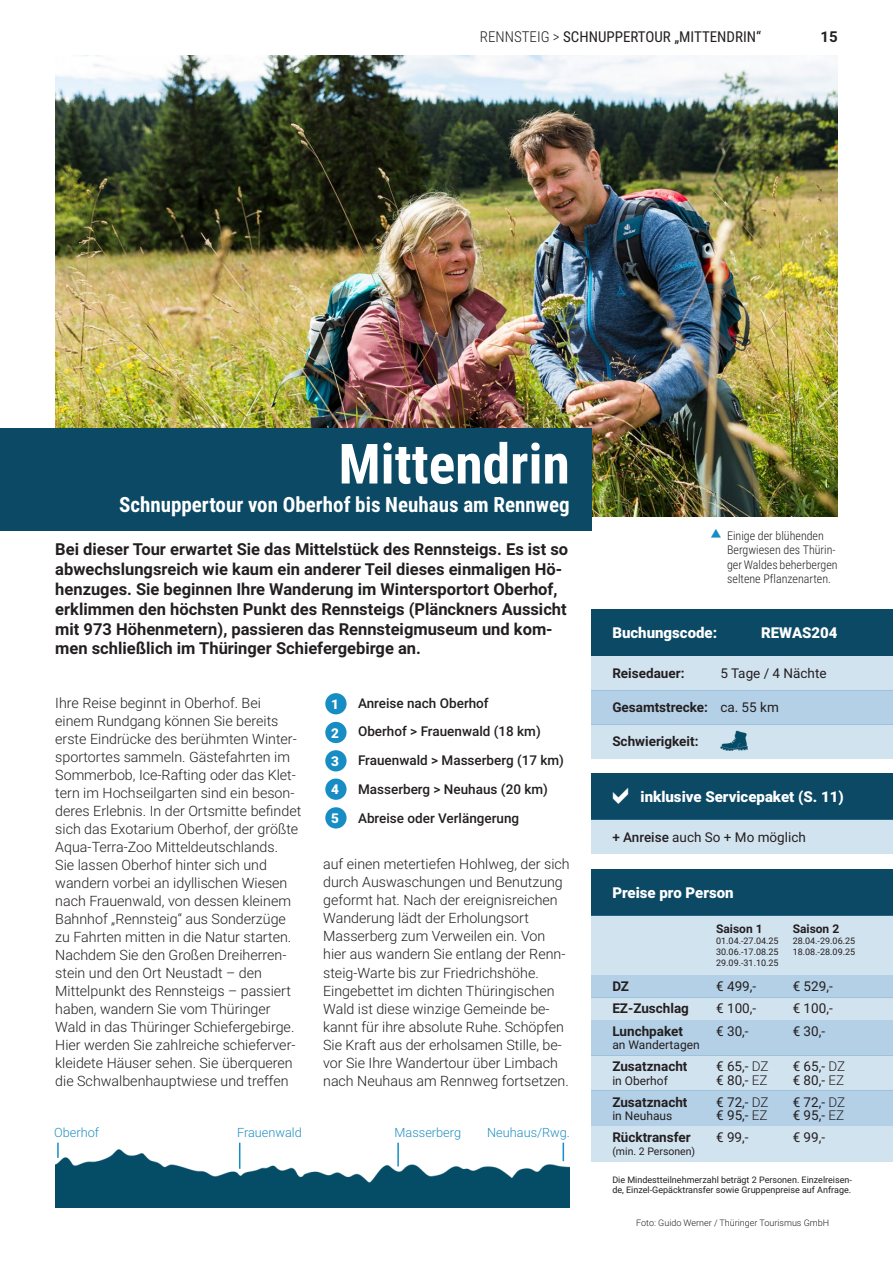
<style>
.page{position:relative;width:893px;height:1263px;background:#fff}
.page>*{position:absolute;margin:0;border:0;box-sizing:border-box;transform-origin:0 0}
.t1{font:700 55.5px "Roboto Condensed";color:#fff}
.t2{font:700 21px "Roboto Condensed";color:#fff}
.t3{font:700 16.5px/19.8px "Roboto";color:#231f20}
.t4{font:900 15px "Roboto";color:#fff}
.t5{font:15px "Roboto Condensed";color:#231f20}
.t6{font:700 15px "Roboto";color:#231f20}
.t7{font:300 14.25px/18px "Roboto";color:#231f20}
.t8{font:13.5px "Roboto";color:#231f20}
.t9{font:500 13.5px "Roboto";color:#231f20}
.t10{font:700 13.5px "Roboto";color:#231f20}
.t11{font:900 13.5px "Roboto";color:#fff}
.t12{font:300 12.75px "Roboto";color:#218fc0}
.t13{font:300 12px/14.4px "Roboto Condensed";color:#231f20}
.t14{font:12px "Roboto";color:#231f20}
.t15{font:700 12px "Roboto";color:#231f20}
.t16{font:10.5px "Roboto";color:#231f20}
.t17{font:9px/10.8px "Roboto";color:#231f20}
.t18{font:300 9px "Roboto";color:#231f20}
.s1{font-weight:300}
.s2{font-weight:400}
.s3{font-weight:500}
</style>
<div class="page">
<img style="left:55px;top:55px;width:783px;height:461px">
<div style="left:591px;top:656px;width:302px;height:34px;background:#d2e3f0"></div>
<div style="left:591px;top:724px;width:302px;height:34px;background:#d2e3f0"></div>
<div style="left:591px;top:690px;width:302px;height:34px;background:#b4d0e6"></div>
<div style="left:591px;top:609px;width:302px;height:47px;background:#0b4965"></div>
<div style="left:591px;top:869px;width:302px;height:47px;background:#0b4965"></div>
<div style="left:0;top:428px;width:591px;height:102px;background:#0b4965"></div>
<div style="left:325px;top:693px;width:22px;height:21px;background:#178dc3;border-radius:50%"></div>
<div style="left:325px;top:778px;width:22px;height:22px;background:#178dc3;border-radius:50%"></div>
<div style="left:325px;top:722px;width:22px;height:21px;background:#178dc3;border-radius:50%"></div>
<div style="left:325px;top:807px;width:22px;height:21px;background:#178dc3;border-radius:50%"></div>
<div style="left:325px;top:750px;width:22px;height:21px;background:#178dc3;border-radius:50%"></div>
<div style="left:591px;top:916px;width:302px;height:59px;background:#d2e3f0"></div>
<div style="left:591px;top:997px;width:302px;height:23px;background:#d2e3f0"></div>
<div style="left:591px;top:1126px;width:302px;height:36px;background:#d2e3f0"></div>
<div style="left:591px;top:1055px;width:302px;height:36px;background:#d2e3f0"></div>
<div style="left:591px;top:975px;width:302px;height:22px;background:#b4d0e6"></div>
<div style="left:591px;top:1020px;width:302px;height:35px;background:#b4d0e6"></div>
<div style="left:591px;top:1091px;width:302px;height:35px;background:#b4d0e6"></div>
<img style="left:721px;top:731px;width:26px;height:20px">
<img style="left:55px;top:1144px;width:515px;height:64px">
<svg style="left:57px;top:1143px;width:2px;height:15px"></svg>
<svg style="left:239px;top:1143px;width:1px;height:26px"></svg>
<hr style="left:397px;top:1143px;width:2px;height:23px;background:#158dc5">
<svg style="left:563px;top:1143px;width:1px;height:18px"></svg>
<div style="left:591px;top:773px;width:302px;height:47px;background:#0b4965"></div>
<div style="left:591px;top:820px;width:302px;height:34px;background:#d2e3f0"></div>
<p class="t5" style="left:480px;top:26px;width:283px"><span class="s1">RENNSTEIG &gt;</span> SCHNUPPERTOUR „MITTENDRIN“</p>
<p class="t6" style="left:820px;top:26px;width:19px">15</p>
<p class="t1" style="left:339px;top:425px;width:233px">Mittendrin</p>
<p class="t2" style="left:119px;top:489px;width:452px">Schnuppertour von Oberhof bis Neuhaus am Rennweg</p>
<p class="t3" style="left:55px;top:539px;width:514px">Bei dieser Tour erwartet Sie das Mittelstück des Rennsteigs. Es ist so abwechslungsreich wie kaum ein anderer Teil dieses einmaligen Hö&shy;henzuges. Sie beginnen Ihre Wanderung im Wintersportort Oberhof, erklimmen den höchsten Punkt des Rennsteigs (Plänckners Aussicht mit 973 Höhenmetern), passieren das Rennsteigmuseum und kom&shy;men schließlich im Thüringer Schiefergebirge an.</p>
<p class="t13" style="left:727px;top:528px;width:112px">Einige der blühenden<br>Bergwiesen des Thürin&shy;ger Waldes beherbergen seltene Pflanzenarten.</p>
<p class="t4" style="left:612px;top:622px;width:106px">Buchungscode:</p>
<p class="t4" style="left:761px;top:622px;width:78px">REWAS204</p>
<p class="t10" style="left:612px;top:664px;width:74px">Reisedauer:</p>
<p class="t8" style="left:720px;top:664px;width:108px">5 Tage / 4 Nächte</p>
<p class="t7" style="left:55px;top:693px;width:248px">Ihre Reise beginnt in Oberhof. Bei einem Rundgang können Sie bereits erste Eindrücke des berühmten Winter&shy;sportortes sammeln. Gästefahrten im Sommerbob, Ice-Rafting oder das Klet&shy;tern im Hochseilgarten sind ein beson&shy;deres Erlebnis. In der Ortsmitte befindet sich das Exotarium Oberhof, der größte Aqua-Terra-Zoo Mitteldeutschlands.</p>
<p class="t7" style="left:55px;top:855px;width:238px">Sie lassen Oberhof hinter sich und wandern vorbei an idyllischen Wiesen nach Frauenwald, von dessen kleinem Bahnhof „Rennsteig“ aus Sonderzüge zu Fahrten mitten in die Natur starten.</p>
<p class="t7" style="left:55px;top:945px;width:242px">Nachdem Sie den Großen Dreiherren&shy;stein und den Ort Neustadt – den Mittelpunkt des Rennsteigs – passiert haben, wandern Sie vom Thüringer Wald in das Thüringer Schiefergebirge.<br>Hier werden Sie zahlreiche schieferver&shy;kleidete Häuser sehen. Sie überqueren die Schwalbenhauptwiese und treffen</p>
<p class="t9" style="left:358px;top:693px;width:132px">Anreise nach Oberhof</p>
<p class="t9" style="left:358px;top:722px;width:184px">Oberhof &gt; Frauenwald (18 km)</p>
<p class="t9" style="left:358px;top:751px;width:208px">Frauenwald &gt; Masserberg (17 km)</p>
<p class="t9" style="left:358px;top:780px;width:191px">Masserberg &gt; Neuhaus (20 km)</p>
<p class="t9" style="left:358px;top:808px;width:163px">Abreise oder Verlängerung</p>
<p class="t11" style="left:331px;top:695px;width:9px">1</p>
<p class="t10" style="left:612px;top:698px;width:168px">Gesamtstrecke: <span class="s2">ca. 55 km</span></p>
<p class="t11" style="left:331px;top:723px;width:9px">2</p>
<p class="t10" style="left:612px;top:732px;width:88px">Schwierigkeit:</p>
<p class="t11" style="left:331px;top:752px;width:9px">3</p>
<p class="t11" style="left:331px;top:780px;width:9px">4</p>
<p class="t4" style="left:641px;top:786px;width:205px">inklusive Servicepaket (S. 11)</p>
<p class="t8" style="left:612px;top:828px;width:195px"><span class="s3">+ Anreise</span> auch So + Mo möglich</p>
<p class="t11" style="left:331px;top:809px;width:9px">5</p>
<p class="t7" style="left:323px;top:855px;width:248px">auf einen metertiefen Hohlweg, der sich durch Auswaschungen und Benutzung geformt hat. Nach der ereignisreichen Wanderung lädt der Erholungsort Masserberg zum Verweilen ein. Von hier aus wandern Sie entlang der Renn&shy;steig-Warte bis zur Friedrichshöhe.<br>Eingebettet im dichten Thüringischen Wald ist diese winzige Gemeinde be&shy;kannt für ihre absolute Ruhe. Schöpfen Sie Kraft aus der erholsamen Stille, be&shy;vor Sie Ihre Wandertour über Limbach nach Neuhaus am Rennweg fortsetzen.</p>
<p class="t4" style="left:612px;top:882px;width:123px">Preise pro Person</p>
<p class="t15" style="left:716px;top:920px;width:48px">Saison 1</p>
<p class="t17" style="left:716px;top:935px;width:64px;text-align:justify">01.04.-27.04.25<br>30.06.-17.08.25<br>29.09.-31.10.25</p>
<p class="t15" style="left:793px;top:920px;width:48px">Saison 2</p>
<p class="t17" style="left:793px;top:935px;width:64px">28.04.-29.06.25<br>18.08.-28.09.25</p>
<p class="t10" style="left:612px;top:977px;width:18px">DZ</p>
<p class="t8" style="left:716px;top:977px;width:42px">€ 499,-</p>
<p class="t8" style="left:793px;top:977px;width:42px">€ 529,-</p>
<p class="t10" style="left:612px;top:999px;width:78px">EZ-Zuschlag</p>
<p class="t8" style="left:716px;top:999px;width:42px">€ 100,-</p>
<p class="t8" style="left:793px;top:999px;width:42px">€ 100,-</p>
<p class="t10" style="left:612px;top:1022px;width:72px">Lunchpaket</p>
<p class="t14" style="left:612px;top:1037px;width:89px">an Wandertagen</p>
<p class="t8" style="left:716px;top:1022px;width:34px">€ 30,-</p>
<p class="t8" style="left:793px;top:1022px;width:34px">€ 30,-</p>
<p class="t10" style="left:612px;top:1057px;width:77px">Zusatznacht</p>
<p class="t14" style="left:612px;top:1072px;width:57px">in Oberhof</p>
<p class="t10" style="left:612px;top:1092px;width:77px">Zusatznacht</p>
<p class="t14" style="left:612px;top:1107px;width:61px">in Neuhaus</p>
<p class="t8" style="left:716px;top:1057px;width:54px">€ 65,- <span class="s1">DZ</span></p>
<p class="t8" style="left:716px;top:1070px;width:53px">€ 80,- <span class="s1">EZ</span></p>
<p class="t8" style="left:716px;top:1092px;width:54px">€ 72,- <span class="s1">DZ</span></p>
<p class="t8" style="left:716px;top:1106px;width:53px">€ 95,- <span class="s1">EZ</span></p>
<p class="t8" style="left:793px;top:1057px;width:54px">€ 65,- <span class="s1">DZ</span></p>
<p class="t8" style="left:793px;top:1070px;width:53px">€ 80,- <span class="s1">EZ</span></p>
<p class="t8" style="left:793px;top:1092px;width:54px">€ 72,- <span class="s1">DZ</span></p>
<p class="t8" style="left:793px;top:1106px;width:53px">€ 95,- <span class="s1">EZ</span></p>
<p class="t12" style="left:54px;top:1123px;width:46px">Oberhof</p>
<p class="t12" style="left:237px;top:1123px;width:66px">Frauenwald</p>
<p class="t12" style="left:395px;top:1123px;width:68px">Masserberg</p>
<p class="t12" style="left:487px;top:1123px;width:84px">Neuhaus/Rwg.</p>
<p class="t10" style="left:612px;top:1127px;width:80px">Rücktransfer</p>
<p class="t16" style="left:612px;top:1144px;width:84px">(min. 2 Personen)</p>
<p class="t8" style="left:716px;top:1127px;width:34px">€ 99,-</p>
<p class="t8" style="left:793px;top:1127px;width:34px">€ 99,-</p>
<p class="t17" style="left:612px;top:1173px;width:241px">Die Mindestteilnehmerzahl beträgt 2 Personen. Einzelreisen&shy;de, Einzel-Gepäcktransfer sowie Gruppenpreise auf Anfrage.</p>
<p class="t18" style="left:636px;top:1216px;width:194px">Foto: Guido Werner / Thüringer Tourismus GmbH</p>
</div>
